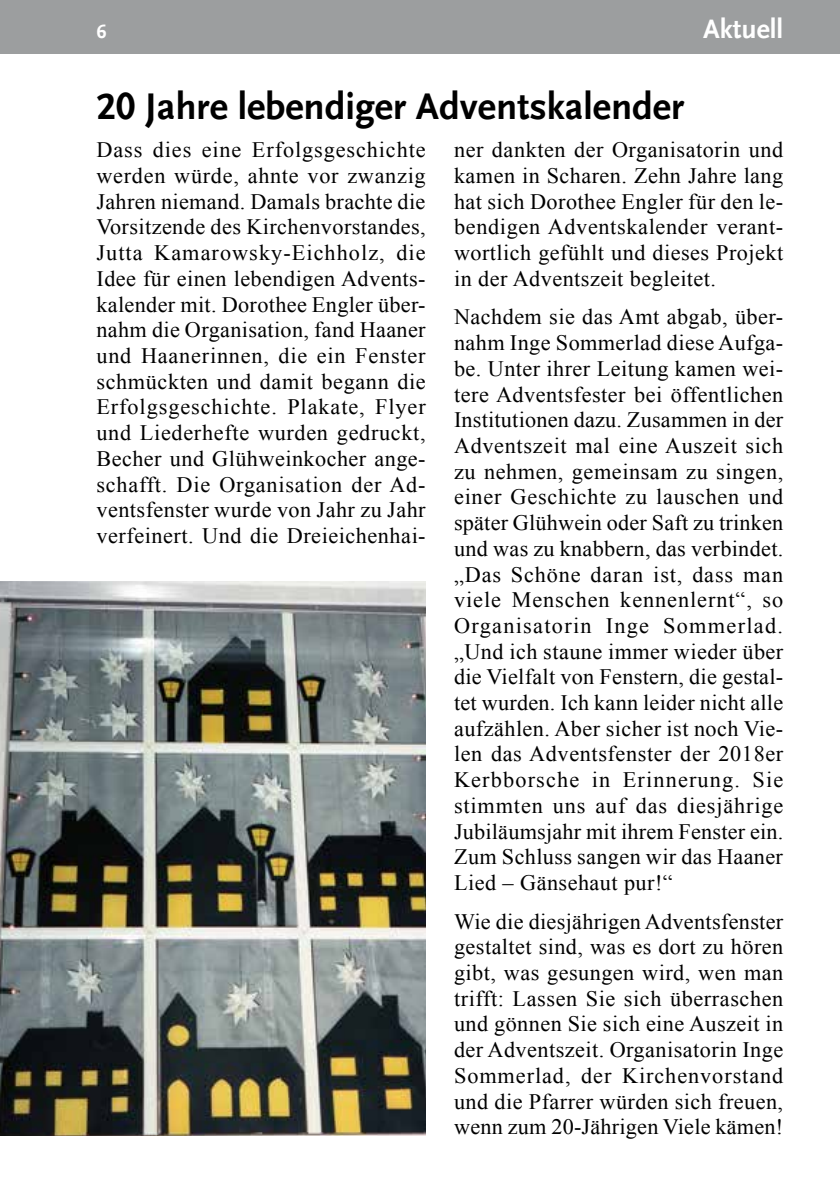
<style>
.page{position:relative;width:840px;height:1191px;background:#fff}
.page>*{position:absolute;margin:0;border:0;box-sizing:border-box;transform-origin:0 0}
.t1{font:700 39px "Scala Sans LF";color:#000}
.t2{font:700 28px "Scala Sans LF";color:#fff}
.t3{font:22px/25.6px "Times New Roman";letter-spacing:.02em;color:#000;text-align:justify}
.t4{font:700 20px "Scala Sans LF";color:#fff}
</style>
<div class="page">
<div style="left:0;top:0;width:839px;height:53px;background:#9c9e9f"></div>
<img style="left:0;top:581px;width:425px;height:554px">
<p class="t4" style="left:96px;top:21px;width:11px">6</p>
<p class="t2" style="left:702px;top:14px;width:82px">Aktuell</p>
<h1 class="t1" style="left:96px;top:85px;width:589px">20 Jahre lebendiger Adventskalender</h1>
<p class="t3" style="left:96px;top:137px;width:330px">Dass dies eine Erfolgsgeschichte werden würde, ahnte vor zwanzig Jahren niemand. Damals brachte die Vorsitzende des Kirchenvorstandes, Jutta Kamarowsky-Eichholz, die Idee für einen lebendigen Advents&shy;kalender mit. Dorothee Engler über&shy;nahm die Organisation, fand Haaner und Haanerinnen, die ein Fenster schmückten und damit begann die Erfolgsgeschichte. Plakate, Flyer und Liederhefte wurden gedruckt, Becher und Glühweinkocher ange&shy;schafft. Die Organisation der Ad&shy;ventsfenster wurde von Jahr zu Jahr verfeinert. Und die Dreieichenhai-</p>
<p class="t3" style="left:454px;top:137px;width:330px">ner dankten der Organisatorin und kamen in Scharen. Zehn Jahre lang hat sich Dorothee Engler für den le&shy;bendigen Adventskalender verant&shy;wortlich gefühlt und dieses Projekt in der Adventszeit begleitet.</p>
<p class="t3" style="left:454px;top:304px;width:331px">Nachdem sie das Amt abgab, über&shy;nahm Inge Sommerlad diese Aufga&shy;be. Unter ihrer Leitung kamen wei&shy;tere Adventsfester bei öffentlichen Institutionen dazu. Zusammen in der Adventszeit mal eine Auszeit sich zu nehmen, gemeinsam zu singen, einer Geschichte zu lauschen und später Glühwein oder Saft zu trinken und was zu knabbern, das verbindet. „Das Schöne daran ist, dass man viele Menschen kennenlernt“, so Organisatorin Inge Sommerlad. „Und ich staune immer wieder über die Vielfalt von Fenstern, die gestal&shy;tet wurden. Ich kann leider nicht alle aufzählen. Aber sicher ist noch Vie&shy;len das Adventsfenster der 2018er Kerbborsche in Erinnerung. Sie stimmten uns auf das diesjährige Jubiläumsjahr mit ihrem Fenster ein.<br>Zum Schluss sangen wir das Haaner Lied – Gänsehaut pur!“</p>
<p class="t3" style="left:454px;top:908px;width:330px">Wie die diesjährigen Adventsfenster gestaltet sind, was es dort zu hören gibt, was gesungen wird, wen man trifft: Lassen Sie sich überraschen und gönnen Sie sich eine Auszeit in der Adventszeit. Organisatorin Inge Sommerlad, der Kirchenvorstand und die Pfarrer würden sich freuen, wenn zum 20-Jährigen Viele kämen!</p>
</div>
